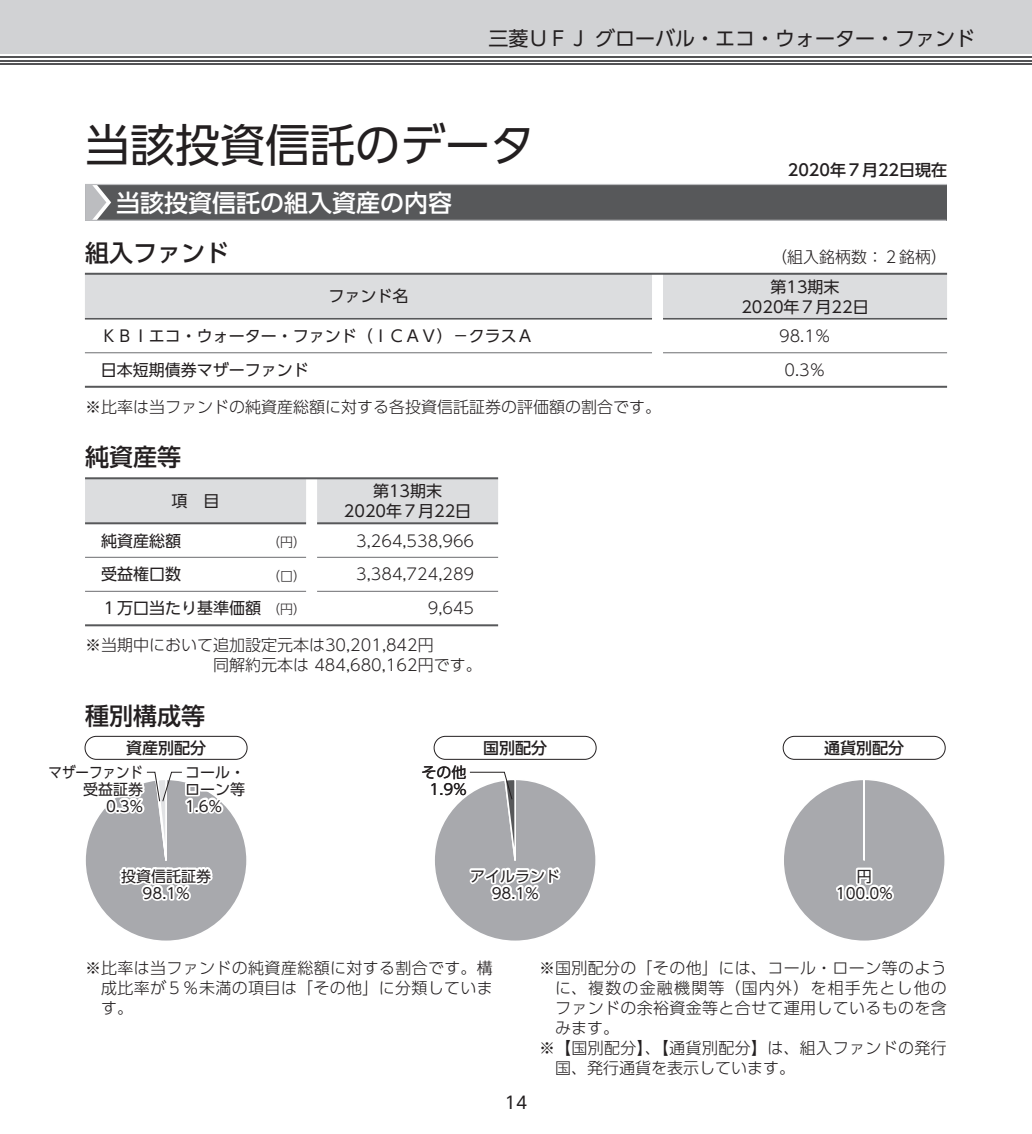
<style>
.page{position:relative;width:1032px;height:1134px;background:#fff}
.page>*{position:absolute;margin:0;border:0;box-sizing:border-box;transform-origin:0 0}
.t1{font:45px "UD Shin Go Pro Regular 90 msp RKSJ H";color:#231f20}
.t2{font:24px "UD Shin Go Pro Medium 90 msp RKSJ H";color:#231f20}
.t3{font:24px "UD Shin Go Pro Medium 90 msp RKSJ H";color:#fff}
.t4{font:20px "UD Shin Go Pro Regular 90 msp RKSJ H";color:#231f20}
.t5{font:17px "UD Shin Go Pro Regular 90 msp RKSJ H";color:#231f20}
.t6{font:16px/20px "UD Shin Go Pro Light 90 msp RKSJ H";letter-spacing:.02em;color:#231f20;text-align:justify}
.t7{font:16px/20px "UD Shin Go Pro Light 90 msp RKSJ H";color:#231f20}
.t8{font:16px/20px "UD Shin Go Pro Regular 90 msp RKSJ H";color:#231f20;text-align:center}
.t9{font:16px "UD Shin Go Pro Medium 90 msp RKSJ H";color:#231f20}
.t10{font:16px "UD Shin Go Pro Light 90 msp RKSJ H";letter-spacing:.075em;color:#231f20}
.t11{font:15px/17px "UD Shin Go Pro Regular 90 msp RKSJ H";color:#231f20;text-align:center}
.t12{font:15px/17px "UD Shin Go Pro Regular 90 msp RKSJ H";color:#231f20;text-align:right;scale:.9 1}
.t13{font:13px "UD Shin Go Pro Light 90 msp RKSJ H";color:#231f20}
.s1{font-family:"UD Shin Go Pro Light 90 msp RKSJ H";font-size:13px}
</style>
<div class="page">
<div style="left:0;top:0;width:1032px;height:54px;background:#d1d2d4"></div>
<hr style="left:0;top:63px;width:1032px;height:2px;background:#535355">
<hr style="left:0;top:60px;width:1032px;height:1px;background:#535355">
<hr style="left:0;top:56px;width:1032px;height:2px;background:#535355">
<div style="left:85px;top:184px;width:862px;height:36px;background:#57585a"></div>
<hr style="left:85px;top:220px;width:861px;height:1px;background:#bcbdc0">
<hr style="left:85px;top:184px;width:862px;height:1px;background:#bcbdc0">
<svg style="left:85px;top:185px;width:26px;height:35px"></svg>
<div style="left:85px;top:479px;width:413px;height:44px;background:#dcdddf"></div>
<hr style="left:85px;top:477px;width:413px;height:2px;background:#57585a">
<hr style="left:85px;top:522px;width:221px;height:2px;background:#57585a">
<hr style="left:85px;top:624px;width:413px;height:2px;background:#57585a">
<hr style="left:317px;top:522px;width:181px;height:2px;background:#57585a">
<hr style="left:85px;top:557px;width:221px;height:1px;background:#6c6d70">
<hr style="left:317px;top:557px;width:181px;height:1px;background:#6c6d70">
<hr style="left:85px;top:591px;width:221px;height:1px;background:#6c6d70">
<hr style="left:317px;top:591px;width:181px;height:1px;background:#6c6d70">
<div style="left:85px;top:275px;width:862px;height:43px;background:#dcdddf"></div>
<hr style="left:85px;top:273px;width:862px;height:2px;background:#57585a">
<hr style="left:85px;top:386px;width:862px;height:2px;background:#57585a">
<hr style="left:85px;top:318px;width:567px;height:2px;background:#57585a">
<hr style="left:663px;top:318px;width:284px;height:2px;background:#57585a">
<hr style="left:85px;top:352px;width:567px;height:1px;background:#6c6d70">
<hr style="left:663px;top:352px;width:284px;height:1px;background:#6c6d70">
<svg style="left:85px;top:759px;width:162px;height:182px"></svg>
<div style="left:85px;top:736px;width:162px;height:24px;border:1px solid #231f20;border-radius:11px"></div>
<svg style="left:435px;top:771px;width:161px;height:170px"></svg>
<div style="left:434px;top:736px;width:162px;height:24px;border:1px solid #231f20;border-radius:11px"></div>
<div style="left:783px;top:779px;width:162px;height:162px;background:#a8a9ad;border-radius:50%"></div>
<svg style="left:836px;top:885px;width:10px;height:16px"></svg>
<div style="left:844px;top:885px;width:13px;height:16px;border:4px solid #fff;border-radius:50%"></div>
<div style="left:846px;top:886px;width:9px;height:14px;border:4px solid #fff;border-radius:50%"></div>
<svg style="left:854px;top:867px;width:40px;height:34px"></svg>
<div style="left:783px;top:736px;width:162px;height:24px;border:1px solid #231f20;border-radius:11px"></div>
<p class="t4" style="left:488px;top:31px;width:488px">三菱ＵＦＪ グローバル・エコ・ウォーター・ファンド</p>
<h1 class="t1" style="left:85px;top:128px;width:452px">当該投資信託のデータ</h1>
<h2 class="t3" style="left:116px;top:193px;width:338px">当該投資信託の組入資産の内容</h2>
<p class="t9" style="left:788px;top:164px;width:161px">2020年７月22日現在</p>
<h2 class="t2" style="left:85px;top:244px;width:146px">組入ファンド</h2>
<p class="t7" style="left:771px;top:249px;width:177px">（組入銘柄数：２銘柄）</p>
<p class="t8" style="left:328px;top:289px;width:81px">ファンド名</p>
<p class="t8" style="left:741px;top:279px;width:129px">第13期末<br>2020年７月22日</p>
<p class="t8" style="left:101px;top:328px;width:433px">ＫＢＩエコ・ウォーター・ファンド（ＩＣＡＶ）－クラスＡ</p>
<p class="t6" style="left:779px;top:328px;width:53px">98.1％</p>
<p class="t8" style="left:101px;top:362px;width:209px">日本短期債券マザーファンド</p>
<p class="t6" style="left:784px;top:362px;width:43px">0.3％</p>
<p class="t7" style="left:85px;top:399px;width:577px">※比率は当ファンドの純資産総額に対する各投資信託証券の評価額の割合です。</p>
<h2 class="t2" style="left:85px;top:448px;width:98px">純資産等</h2>
<p class="t8" style="left:172px;top:493px;width:49px">項　目</p>
<p class="t8" style="left:344px;top:483px;width:129px">第13期末<br>2020年７月22日</p>
<p class="t8" style="left:101px;top:533px;width:81px">純資産総額</p>
<p class="t13" style="left:267px;top:537px;width:40px">（円）</p>
<p class="t7" style="left:356px;top:533px;width:119px">3,264,538,966</p>
<p class="t8" style="left:101px;top:566px;width:81px">受益権口数</p>
<p class="t13" style="left:267px;top:571px;width:40px">（口）</p>
<p class="t7" style="left:356px;top:566px;width:119px">3,384,724,289</p>
<p class="t8" style="left:101px;top:600px;width:206px">１万口当たり基準価額<span class="s1">（円）</span></p>
<p class="t6" style="left:428px;top:600px;width:48px">9,645</p>
<p class="t7" style="left:213px;top:637px;width:270px;text-indent:-128px">※当期中において追加設定元本は30,201,842円<br>同解約元本は 484,680,162円です。</p>
<h2 class="t2" style="left:85px;top:707px;width:122px">種別構成等</h2>
<p class="t9" style="left:126px;top:742px;width:81px">資産別配分</p>
<p class="t9" style="left:483px;top:742px;width:65px">国別配分</p>
<p class="t9" style="left:824px;top:742px;width:81px">通貨別配分</p>
<p class="t12" style="left:49px;top:765px;width:107px">マザーファンド受益証券<br>0.3%</p>
<p class="t11" style="left:185px;top:765px;width:61px;text-align:justify">コール・ローン等1.6%</p>
<p class="t11" style="left:422px;top:765px;width:46px">その他<br>1.9%</p>
<p class="t11" style="left:121px;top:869px;width:92px">投資信託証券<br>98.1%</p>
<p class="t11" style="left:470px;top:869px;width:91px">アイルランド<br>98.1%</p>
<p class="t11" style="left:836px;top:869px;width:58px">円<br>100.0%</p>
<p class="t6" style="left:101px;top:960px;width:393px;text-indent:-16px">※ 比率は当ファンドの純資産総額に対する割合です。構成比率が５％未満の項目は「その他」に分類しています。</p>
<p class="t6" style="left:539px;top:960px;width:409px">※ 国別配分の「その他」には、コール・ローン等のよう</p>
<p class="t10" style="left:555px;top:982px;width:393px">に、複数の金融機関等（国内外）を相手先とし他の</p>
<p class="t6" style="left:555px;top:1000px;width:393px">ファンドの余裕資金等と合せて運用しているものを含</p>
<p class="t6" style="left:555px;top:1020px;width:65px">みます。</p>
<p class="t6" style="left:539px;top:1040px;width:409px">※ 【国別配分】、【通貨別配分】は、組入ファンドの発行</p>
<p class="t7" style="left:555px;top:1060px;width:241px">国、発行通貨を表示しています。</p>
<p class="t5" style="left:505px;top:1096px;width:24px">14</p>
</div>
